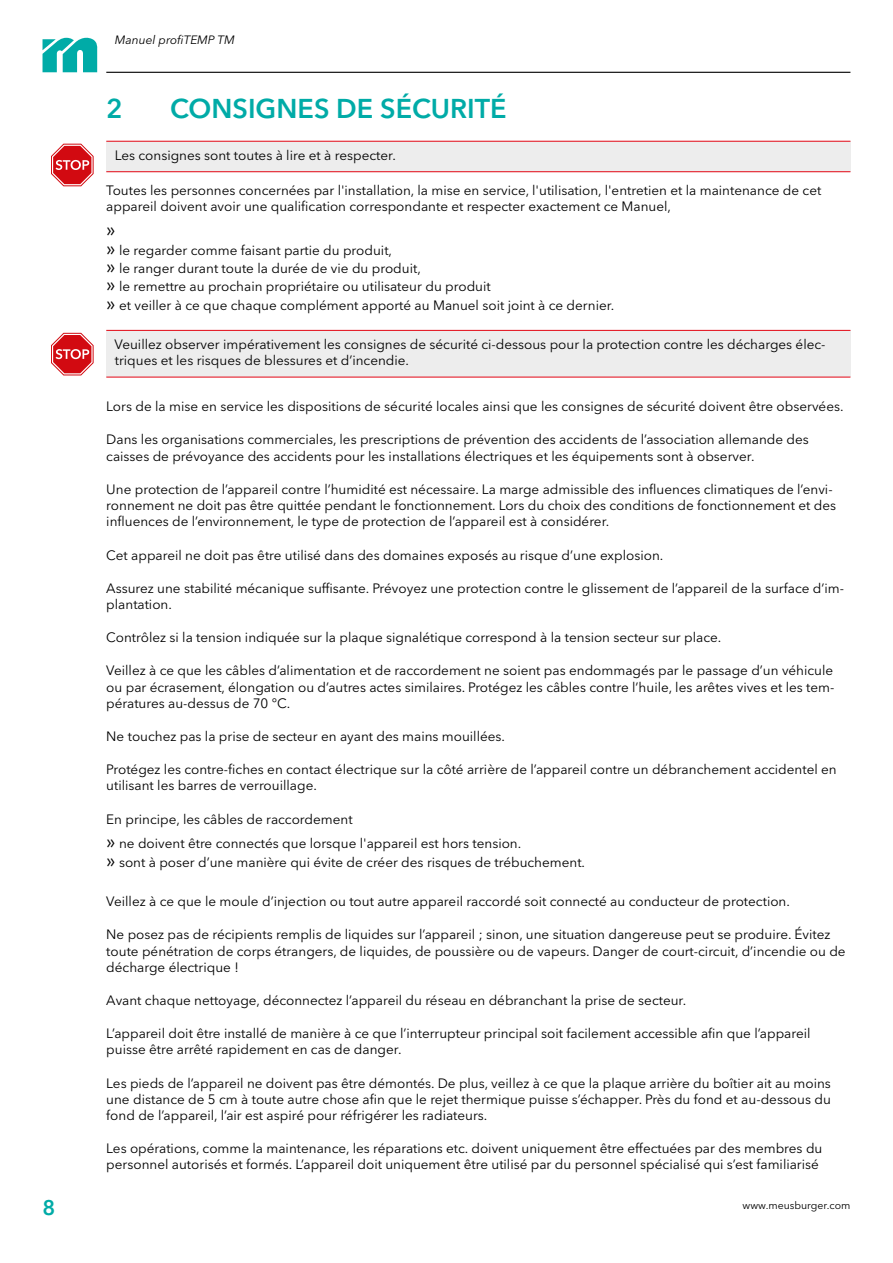
<style>
.page{position:relative;width:893px;height:1263px;background:#fff}
.page>*{position:absolute;margin:0;border:0;box-sizing:border-box;transform-origin:0 0}
.t1{font:600 27px "Avenir Next W1 G";color:#00aba7}
.t2{font:600 21px "Avenir Next W1 G";color:#00aba7}
.t3{font:19.5px "Avenir Next W1 G";color:#000}
.A_Lauftext_MehrAbsta{font:13.5px/16.2px "Avenir Next W1 G";color:#000}
.A_Lauftext{font:13.5px/16.2px "Avenir Next W1 G";color:#000}
.A_Hinweis_Sicherheit{font:13.5px/16.2px "Avenir Next W1 G";color:#000}
.t4{font:italic 12px "Avenir Next W1 G";color:#000}
.t5{font:10.5px "Avenir Next W1 G";color:#000}
.s1{font-size:19.5px}
</style>
<div class="page">
<hr style="left:106px;top:72px;width:744px;height:1px;background:#000">
<svg style="left:43px;top:37px;width:55px;height:35px"></svg>
<div style="left:106px;top:141px;width:744px;height:31px;background:#ededed"></div>
<hr style="left:106px;top:171px;width:744px;height:1px;background:#e30613">
<hr style="left:106px;top:141px;width:744px;height:1px;background:#e30613">
<div style="left:106px;top:330px;width:744px;height:47px;background:#ededed"></div>
<hr style="left:106px;top:377px;width:744px;height:1px;background:#e30613">
<hr style="left:106px;top:330px;width:744px;height:1px;background:#e30613">
<svg style="left:51px;top:144px;width:43px;height:42px"></svg>
<svg style="left:51px;top:333px;width:43px;height:42px"></svg>
<p class="t4" style="left:115px;top:32px;width:121px">Manuel profiTEMP TM</p>
<p class="t1" style="left:106px;top:92px;width:18px">2</p>
<p class="t1" style="left:170px;top:92px;width:338px">CONSIGNES DE SÉCURITÉ</p>
<p class="A_Hinweis_Sicherheit" style="left:115px;top:147px;width:283px">Les consignes sont toutes à lire et à respecter.</p>
<p class="A_Lauftext" style="left:106px;top:182px;width:716px">Toutes les personnes concernées par l'installation, la mise en service, l'utilisation, l'entretien et la maintenance de cet appareil doivent avoir une qualification correspondante et respecter exactement ce Manuel,</p>
<p class="t3" style="left:106px;top:218px;width:11px">»</p>
<p class="A_Lauftext_MehrAbsta" style="left:106px;top:242px;width:287px"><span class="s1">»</span> le regarder comme faisant partie du produit,</p>
<p class="A_Lauftext_MehrAbsta" style="left:106px;top:260px;width:316px"><span class="s1">»</span> le ranger durant toute la durée de vie du produit,</p>
<p class="A_Lauftext_MehrAbsta" style="left:106px;top:278px;width:386px"><span class="s1">»</span> le remettre au prochain propriétaire ou utilisateur du produit</p>
<p class="A_Lauftext_MehrAbsta" style="left:106px;top:297px;width:510px"><span class="s1">»</span> et veiller à ce que chaque complément apporté au Manuel soit joint à ce dernier.</p>
<p class="A_Hinweis_Sicherheit" style="left:115px;top:336px;width:712px">Veuillez observer impérativement les consignes de sécurité ci-dessous pour la protection contre les décharges élec&shy;triques et les risques de blessures et d’incendie.</p>
<p class="A_Lauftext_MehrAbsta" style="left:106px;top:398px;width:739px">Lors de la mise en service les dispositions de sécurité locales ainsi que les consignes de sécurité doivent être observées.</p>
<p class="A_Lauftext_MehrAbsta" style="left:106px;top:432px;width:704px">Dans les organisations commerciales, les prescriptions de prévention des accidents de l’association allemande des caisses de prévoyance des accidents pour les installations électriques et les équipements sont à observer.</p>
<p class="A_Lauftext_MehrAbsta" style="left:106px;top:481px;width:731px">Une protection de l’appareil contre l’humidité est nécessaire. La marge admissible des influences climatiques de l’envi&shy;ronnement ne doit pas être quittée pendant le fonctionnement. Lors du choix des conditions de fonctionnement et des influences de l’environnement, le type de protection de l’appareil est à considérer.</p>
<p class="A_Lauftext_MehrAbsta" style="left:106px;top:547px;width:559px">Cet appareil ne doit pas être utilisé dans des domaines exposés au risque d’une explosion.</p>
<p class="A_Lauftext_MehrAbsta" style="left:106px;top:580px;width:739px">Assurez une stabilité mécanique suffisante. Prévoyez une protection contre le glissement de l’appareil de la surface d’im&shy;plantation.</p>
<p class="A_Lauftext_MehrAbsta" style="left:106px;top:629px;width:616px">Contrôlez si la tension indiquée sur la plaque signalétique correspond à la tension secteur sur place.</p>
<p class="A_Lauftext_MehrAbsta" style="left:106px;top:662px;width:730px;text-align:justify">Veillez à ce que les câbles d’alimentation et de raccordement ne soient pas endommagés par le passage d’un véhicule ou par écrasement, élongation ou d’autres actes similaires. Protégez les câbles contre l’huile, les arêtes vives et les tem&shy;pératures au-dessus de 70 °C.</p>
<p class="A_Lauftext_MehrAbsta" style="left:106px;top:728px;width:400px">Ne touchez pas la prise de secteur en ayant des mains mouillées.</p>
<p class="A_Lauftext_MehrAbsta" style="left:106px;top:761px;width:732px">Protégez les contre-fiches en contact électrique sur la côté arrière de l’appareil contre un débranchement accidentel en utilisant les barres de verrouillage.</p>
<p class="A_Lauftext_MehrAbsta" style="left:106px;top:811px;width:248px">En principe, les câbles de raccordement</p>
<p class="A_Lauftext_MehrAbsta" style="left:106px;top:835px;width:416px"><span class="s1">»</span> ne doivent être connectés que lorsque l'appareil est hors tension.</p>
<p class="A_Lauftext_MehrAbsta" style="left:106px;top:854px;width:480px"><span class="s1">»</span> sont à poser d’une manière qui évite de créer des risques de trébuchement.</p>
<p class="A_Lauftext_MehrAbsta" style="left:106px;top:893px;width:685px">Veillez à ce que le moule d’injection ou tout autre appareil raccordé soit connecté au conducteur de protection.</p>
<p class="A_Lauftext_MehrAbsta" style="left:106px;top:927px;width:741px">Ne posez pas de récipients remplis de liquides sur l’appareil ; sinon, une situation dangereuse peut se produire. Évitez toute pénétration de corps étrangers, de liquides, de poussière ou de vapeurs. Danger de court-circuit, d’incendie ou de décharge électrique !</p>
<p class="A_Lauftext_MehrAbsta" style="left:106px;top:992px;width:581px">Avant chaque nettoyage, déconnectez l’appareil du réseau en débranchant la prise de secteur.</p>
<p class="A_Lauftext_MehrAbsta" style="left:106px;top:1025px;width:706px">L’appareil doit être installé de manière à ce que l’interrupteur principal soit facilement accessible afin que l’appareil puisse être arrêté rapidement en cas de danger.</p>
<p class="A_Lauftext_MehrAbsta" style="left:106px;top:1075px;width:726px;text-align:justify">Les pieds de l’appareil ne doivent pas être démontés. De plus, veillez à ce que la plaque arrière du boîtier ait au moins une distance de 5 cm à toute autre chose afin que le rejet thermique puisse s’échapper. Près du fond et au-dessous du fond de l’appareil, l’air est aspiré pour réfrigérer les radiateurs.</p>
<p class="A_Lauftext_MehrAbsta" style="left:106px;top:1140px;width:718px">Les opérations, comme la maintenance, les réparations etc. doivent uniquement être effectuées par des membres du personnel autorisés et formés. L’appareil doit uniquement être utilisé par du personnel spécialisé qui s’est familiarisé</p>
<h2 class="t2" style="left:43px;top:1195px;width:14px">8</h2>
<p class="t5" style="left:743px;top:1199px;width:109px">www.meusburger.com</p>
</div>
